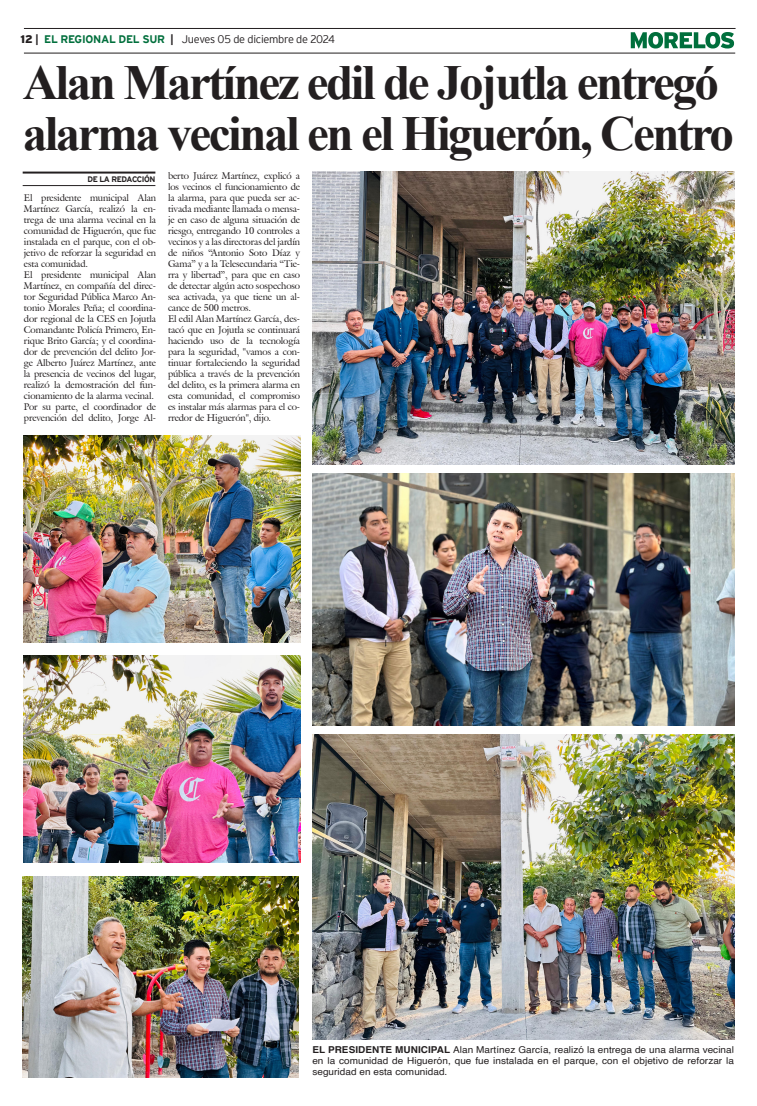
<style>
.page{position:relative;width:757px;height:1106px;background:#fff}
.page>*{position:absolute;margin:0;border:0;box-sizing:border-box;transform-origin:0 0}
.Cabeza_01{font:700 49px "Times New Roman";letter-spacing:-.05em;color:#231f20}
.t1{font:300 11px "Interstate";letter-spacing:-.025em;color:#231f20}
.t2{font:9.5px/11px "Galliard IT Cby BT";letter-spacing:-.01em;color:#231f20;text-align:justify}
.Pie_de_foto{font:9.5px/11px "Helvetica";letter-spacing:.005em;color:#231f20;text-align:justify;scale:1.05 1}
.t3{font:700 8px "Interstate";letter-spacing:-.05em;color:#231f20}
.s1{font-weight:900}
.s2{font-weight:700}
.s3{font-weight:700;color:#006f3c}
</style>
<div class="page">
<hr style="left:24px;top:28px;width:711px;height:1px;background:#231f20">
<hr style="left:24px;top:53px;width:711px;height:1px;background:#231f20">
<svg style="left:631px;top:32px;width:103px;height:17px"></svg>
<hr style="left:23px;top:171px;width:132px;height:2px;background:#231f20">
<hr style="left:23px;top:185px;width:132px;height:1px;background:#231f20">
<img style="left:24px;top:435px;width:276px;height:207px">
<img style="left:312px;top:474px;width:422px;height:251px">
<img style="left:24px;top:655px;width:276px;height:207px">
<img style="left:312px;top:171px;width:422px;height:293px">
<img style="left:23px;top:876px;width:276px;height:201px">
<img style="left:312px;top:734px;width:422px;height:305px">
<p class="t1" style="left:20px;top:33px;width:316px"><span class="s1">12</span> <span class="s2">|</span> <span class="s3">EL REGIONAL DEL SUR</span> <span class="s2">|</span> Jueves 05 de diciembre de 2024</p>
<p class="Cabeza_01" style="left:23px;top:47px;width:698px">Alan Martínez edil de Jojutla entregó</p>
<p class="Cabeza_01" style="left:23px;top:98px;width:713px">alarma vecinal en el Higuerón, Centro</p>
<p class="t3" style="left:87px;top:175px;width:69px">DE LA REDACCIÓN</p>
<p class="t2" style="left:168px;top:170px;width:134px">berto Juárez Martínez, explicó a los vecinos el funcionamiento de la alarma, para que pueda ser ac&shy;tivada mediante llamada o mensa&shy;je en caso de alguna situación de riesgo, entregando 10 controles a vecinos y a las directoras del jardín de niños “Antonio Soto Díaz y Gama” y a la Telesecundaria “Tie&shy;rra y libertad”, para que en caso de detectar algún acto sospechoso sea activada, ya que tiene un al&shy;cance de 500 metros.</p>
<p class="t2" style="left:168px;top:313px;width:134px">El edil Alan Martínez García, des&shy;tacó que en Jojutla se continuará haciendo uso de la tecnología para la seguridad, "vamos a con&shy;tinuar fortaleciendo la seguridad pública a través de la prevención del delito, es la primera alarma en esta comunidad, el compromiso es instalar más alarmas para el co&shy;rredor de Higuerón", dijo.</p>
<p class="t2" style="left:24px;top:192px;width:134px">El presidente municipal Alan Martínez García, realizó la en&shy;trega de una alarma vecinal en la comunidad de Higuerón, que fue instalada en el parque, con el ob&shy;jetivo de reforzar la seguridad en esta comunidad.</p>
<p class="t2" style="left:24px;top:269px;width:134px">El presidente municipal Alan Martínez, en compañía del direc&shy;tor Seguridad Pública Marco An&shy;tonio Morales Peña; el coordina&shy;dor regional de la CES en Jojutla Comandante Policía Primero, En&shy;rique Brito García; y el coordina&shy;dor de prevención del delito Jor&shy;ge Alberto Juárez Martínez, ante la presencia de vecinos del lugar, realizó la demostración del fun&shy;cionamiento de la alarma vecinal.</p>
<p class="t2" style="left:24px;top:401px;width:134px">Por su parte, el coordinador de prevención del delito, Jorge Al-</p>
<p class="Pie_de_foto" style="left:312px;top:1044px;width:403px"><span class="s2">EL PRESIDENTE MUNICIPAL</span> Alan Martínez García, realizó la entrega de una alarma vecinal en la comunidad de Higuerón, que fue instalada en el parque, con el objetivo de reforzar la seguridad en esta comunidad.</p>
</div>
